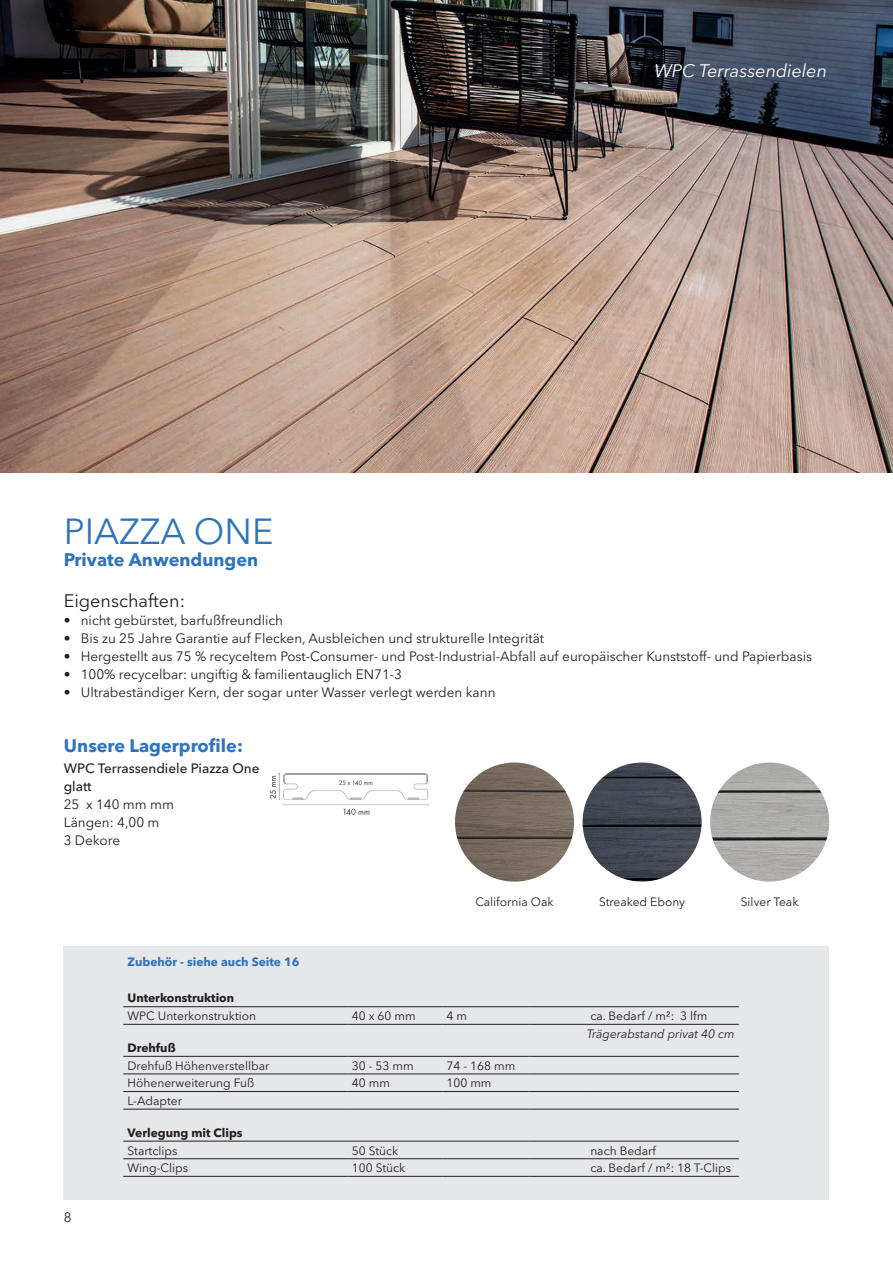
<style>
.page{position:relative;width:893px;height:1263px;background:#fff}
.page>*{position:absolute;margin:0;border:0;box-sizing:border-box;transform-origin:0 0}
.t1{font:36px "Avenir Next LT Pro";color:#2f74ba}
.t2{font:700 18px "Avenir Next LT Pro";color:#2f74ba}
.t3{font:italic 18px "Avenir Next LT Pro";color:#fff}
.t4{font:18px "Avenir Next LT Pro";color:#231f20}
.t5{font:13.5px/18px "Avenir Next LT Pro";color:#231f20}
.t6{font:500 13.5px/18px "Avenir Next LT Pro";color:#231f20}
.t7{font:12px "Avenir Next LT Pro";color:#231f20}
.t8{font:700 12px "Avenir Next LT Pro";color:#231f20}
.t9{font:700 12px "Avenir Next LT Pro";color:#2f74ba}
.t10{font:italic 12px "Avenir Next LT Pro";color:#231f20}
</style>
<div class="page">
<img style="left:0;top:0;width:893px;height:472px">
<img style="left:269px;top:773px;width:160px;height:42px">
<div style="left:64px;top:946px;width:765px;height:253px;background:#e6e7e9"></div>
<img style="left:583px;top:762px;width:119px;height:119px;border-radius:60px">
<img style="left:710px;top:762px;width:119px;height:120px;border-radius:60px">
<hr style="left:123px;top:1006px;width:225px;height:1px;background:#231f20">
<hr style="left:348px;top:1006px;width:94px;height:1px;background:#231f20">
<hr style="left:442px;top:1006px;width:87px;height:1px;background:#231f20">
<hr style="left:529px;top:1006px;width:57px;height:1px;background:#231f20">
<hr style="left:586px;top:1006px;width:153px;height:1px;background:#231f20">
<hr style="left:123px;top:1024px;width:225px;height:1px;background:#231f20">
<hr style="left:348px;top:1024px;width:94px;height:1px;background:#231f20">
<hr style="left:442px;top:1024px;width:87px;height:1px;background:#231f20">
<hr style="left:529px;top:1024px;width:57px;height:1px;background:#231f20">
<hr style="left:586px;top:1024px;width:153px;height:1px;background:#231f20">
<hr style="left:123px;top:1056px;width:225px;height:1px;background:#231f20">
<hr style="left:348px;top:1056px;width:94px;height:1px;background:#231f20">
<hr style="left:442px;top:1056px;width:87px;height:1px;background:#231f20">
<hr style="left:529px;top:1056px;width:57px;height:1px;background:#231f20">
<hr style="left:586px;top:1056px;width:153px;height:1px;background:#231f20">
<hr style="left:123px;top:1073px;width:225px;height:1px;background:#231f20">
<hr style="left:348px;top:1073px;width:94px;height:1px;background:#231f20">
<hr style="left:442px;top:1073px;width:87px;height:1px;background:#231f20">
<hr style="left:529px;top:1073px;width:57px;height:1px;background:#231f20">
<hr style="left:586px;top:1073px;width:153px;height:1px;background:#231f20">
<hr style="left:123px;top:1091px;width:225px;height:1px;background:#231f20">
<hr style="left:348px;top:1091px;width:94px;height:1px;background:#231f20">
<hr style="left:442px;top:1091px;width:87px;height:1px;background:#231f20">
<hr style="left:529px;top:1091px;width:57px;height:1px;background:#231f20">
<hr style="left:586px;top:1091px;width:153px;height:1px;background:#231f20">
<hr style="left:123px;top:1109px;width:225px;height:1px;background:#231f20">
<hr style="left:348px;top:1109px;width:94px;height:1px;background:#231f20">
<hr style="left:442px;top:1109px;width:87px;height:1px;background:#231f20">
<hr style="left:529px;top:1109px;width:57px;height:1px;background:#231f20">
<hr style="left:586px;top:1109px;width:153px;height:1px;background:#231f20">
<hr style="left:123px;top:1141px;width:225px;height:1px;background:#231f20">
<hr style="left:348px;top:1141px;width:94px;height:1px;background:#231f20">
<hr style="left:442px;top:1141px;width:87px;height:1px;background:#231f20">
<hr style="left:529px;top:1141px;width:57px;height:1px;background:#231f20">
<hr style="left:586px;top:1141px;width:153px;height:1px;background:#231f20">
<hr style="left:123px;top:1158px;width:225px;height:1px;background:#231f20">
<hr style="left:348px;top:1158px;width:94px;height:1px;background:#231f20">
<hr style="left:442px;top:1158px;width:87px;height:1px;background:#231f20">
<hr style="left:529px;top:1158px;width:57px;height:1px;background:#231f20">
<hr style="left:586px;top:1158px;width:153px;height:1px;background:#231f20">
<hr style="left:123px;top:1176px;width:225px;height:1px;background:#231f20">
<hr style="left:348px;top:1176px;width:94px;height:1px;background:#231f20">
<hr style="left:442px;top:1176px;width:87px;height:1px;background:#231f20">
<hr style="left:529px;top:1176px;width:57px;height:1px;background:#231f20">
<hr style="left:586px;top:1176px;width:153px;height:1px;background:#231f20">
<img style="left:455px;top:762px;width:119px;height:120px;border-radius:60px">
<h1 class="t1" style="left:64px;top:510px;width:211px">PIAZZA ONE</h1>
<h2 class="t2" style="left:64px;top:548px;width:196px">Private Anwendungen</h2>
<h2 class="t3" style="left:654px;top:60px;width:174px">WPC Terrassendielen</h2>
<h2 class="t4" style="left:64px;top:590px;width:123px">Eigenschaften:</h2>
<p class="t5" style="left:64px;top:611px;width:221px">• nicht gebürstet, barfußfreundlich</p>
<p class="t5" style="left:64px;top:629px;width:482px">• Bis zu 25 Jahre Garantie auf Flecken, Ausbleichen und strukturelle Integrität</p>
<p class="t5" style="left:64px;top:647px;width:750px">• Hergestellt aus 75 % recyceltem Post-Consumer- und Post-Industrial-Abfall auf europäischer Kunststoff- und Papierbasis</p>
<p class="t5" style="left:64px;top:665px;width:340px">• 100% recycelbar: ungiftig &amp; familientauglich EN71-3</p>
<p class="t5" style="left:64px;top:683px;width:433px">• Ultrabeständiger Kern, der sogar unter Wasser verlegt werden kann</p>
<h2 class="t2" style="left:64px;top:735px;width:181px">Unsere Lagerprofile:</h2>
<p class="t6" style="left:64px;top:759px;width:197px">WPC Terrassendiele Piazza One glatt</p>
<p class="t5" style="left:64px;top:795px;width:112px">25 x 140 mm mm<br>Längen: 4,00 m<br>3 Dekore</p>
<p class="t7" style="left:475px;top:894px;width:80px">California Oak</p>
<p class="t7" style="left:599px;top:894px;width:88px">Streaked Ebony</p>
<p class="t7" style="left:741px;top:894px;width:59px">Silver Teak</p>
<p class="t5" style="left:64px;top:1208px;width:9px">8</p>
<p class="t9" style="left:128px;top:954px;width:174px">Zubehör - siehe auch Seite 16</p>
<p class="t8" style="left:128px;top:991px;width:108px">Unterkonstruktion</p>
<p class="t7" style="left:128px;top:1009px;width:130px">WPC Unterkonstruktion</p>
<p class="t7" style="left:352px;top:1009px;width:65px">40 x 60 mm</p>
<p class="t7" style="left:446px;top:1009px;width:22px">4 m</p>
<p class="t7" style="left:590px;top:1009px;width:119px">ca. Bedarf / m²: 3 lfm</p>
<p class="t10" style="left:587px;top:1026px;width:149px">Trägerabstand privat 40 cm</p>
<p class="t8" style="left:128px;top:1040px;width:50px">Drehfuß</p>
<p class="t7" style="left:128px;top:1058px;width:143px">Drehfuß Höhenverstellbar</p>
<p class="t7" style="left:352px;top:1058px;width:63px">30 - 53 mm</p>
<p class="t7" style="left:446px;top:1058px;width:70px">74 - 168 mm</p>
<p class="t7" style="left:128px;top:1076px;width:128px">Höhenerweiterung Fuß</p>
<p class="t7" style="left:352px;top:1076px;width:40px">40 mm</p>
<p class="t7" style="left:446px;top:1076px;width:47px">100 mm</p>
<p class="t7" style="left:128px;top:1093px;width:56px">L-Adapter</p>
<p class="t8" style="left:128px;top:1125px;width:116px">Verlegung mit Clips</p>
<p class="t7" style="left:128px;top:1143px;width:51px">Startclips</p>
<p class="t7" style="left:352px;top:1143px;width:48px">50 Stück</p>
<p class="t7" style="left:590px;top:1143px;width:67px">nach Bedarf</p>
<p class="t7" style="left:128px;top:1161px;width:62px">Wing-Clips</p>
<p class="t7" style="left:352px;top:1161px;width:55px">100 Stück</p>
<p class="t7" style="left:590px;top:1161px;width:142px">ca. Bedarf / m²: 18 T-Clips</p>
</div>
